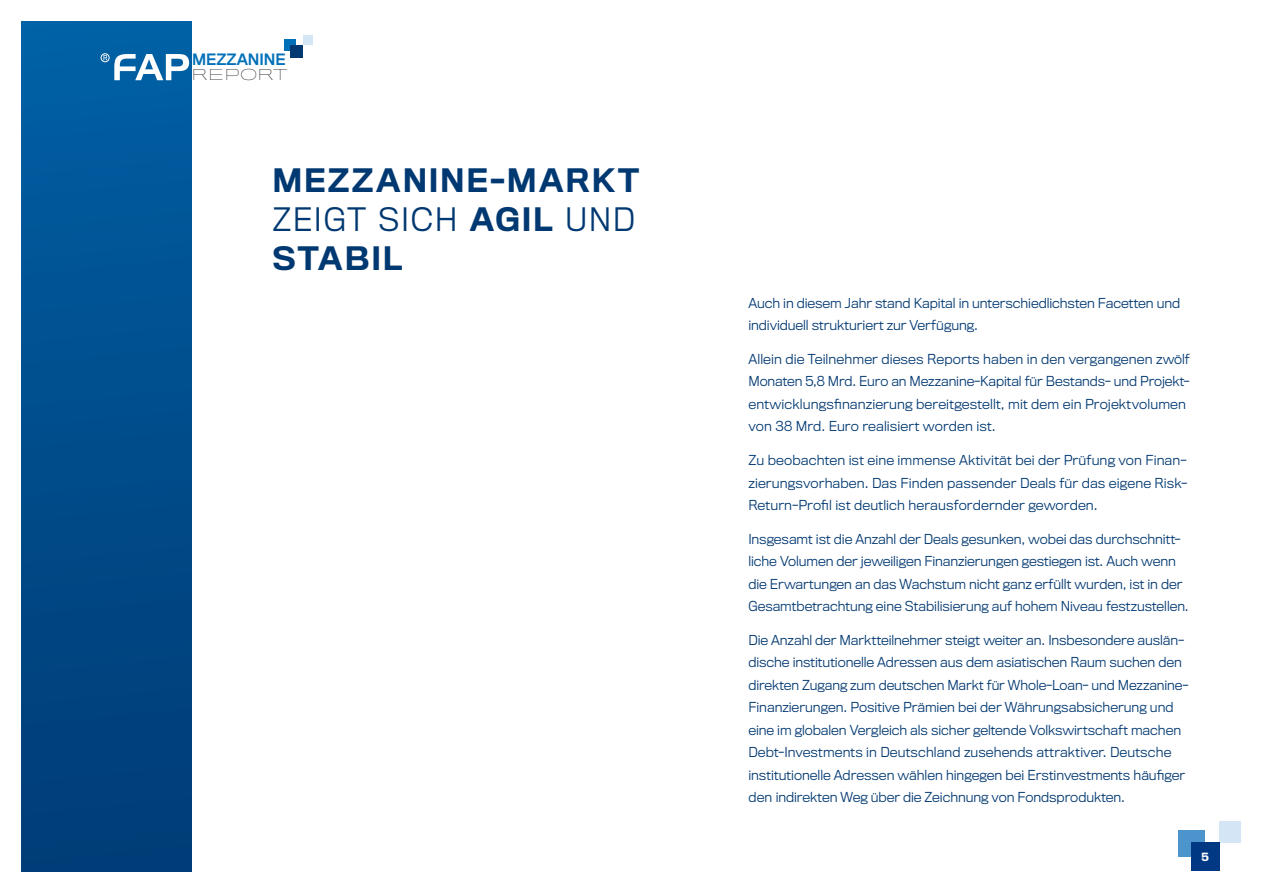
<style>
.page{position:relative;width:1263px;height:893px;background:#fff}
.page>*{position:absolute;margin:0;border:0;box-sizing:border-box;transform-origin:0 0}
.t1{font:500 30px/39px "Titling Gothic FB Normal";letter-spacing:.07em;color:#003871}
.t2{font:14.55px "Titling Gothic FB Normal Standard";color:#0070b8}
.t3{font:100 14.1px "Titling Gothic FB Extended";color:#1a171c}
.t4{font:300 12.75px/22.5px "Titling Gothic FB Normal";color:#003871}
.t5{font:500 10.5px "Titling Gothic FB Normal";color:#fff}
.s1{font-weight:300}
</style>
<div class="page">
<div style="left:21px;top:21px;width:170px;height:851px;background:linear-gradient(to bottom,#0060a4,#003b75)"></div>
<div style="left:284px;top:39px;width:12px;height:12px;background:#0070b8"></div>
<div style="left:303px;top:36px;width:9px;height:9px;background:#d4e6f5"></div>
<div style="left:290px;top:45px;width:13px;height:13px;background:#003871"></div>
<svg style="left:114px;top:54px;width:75px;height:26px"></svg>
<svg style="left:104px;top:55px;width:3px;height:5px"></svg>
<div style="left:101px;top:53px;width:8px;height:9px;border:1px solid #fff;border-radius:50%"></div>
<div style="left:1219px;top:821px;width:22px;height:22px;background:#d4e6f5"></div>
<div style="left:1191px;top:843px;width:28px;height:28px;background:#003883"></div>
<svg style="left:1178px;top:830px;width:26px;height:26px"></svg>
<p class="t2" style="left:192px;top:51px;width:95px">MEZZANINE</p>
<p class="t3" style="left:191px;top:66px;width:98px">REPORT</p>
<h1 class="t1" style="left:272px;top:161px;width:368px">MEZZANINE-MARKT<br><span class="s1">ZEIGT SICH</span> AGIL <span class="s1">UND<br></span>STABIL</h1>
<p class="t4" style="left:748px;top:292px;width:433px">Auch in diesem Jahr stand Kapital in unterschiedlichsten Facetten und individuell strukturiert zur Verfügung.</p>
<p class="t4" style="left:748px;top:348px;width:443px">Allein die Teilnehmer dieses Reports haben in den vergangenen zwölf Monaten 5,8 Mrd. Euro an Mezzanine-Kapital für Bestands- und Projekt&shy;entwicklungsfinanzierung bereitgestellt, mit dem ein Projektvolumen von 38 Mrd. Euro realisiert worden ist.</p>
<p class="t4" style="left:748px;top:449px;width:440px;text-align:justify">Zu beobachten ist eine immense Aktivität bei der Prüfung von Finan&shy;zierungsvorhaben. Das Finden passender Deals für das eigene Risk-Return-Profil ist deutlich herausfordernder geworden.</p>
<p class="t4" style="left:748px;top:527px;width:442px">Insgesamt ist die Anzahl der Deals gesunken, wobei das durchschnitt&shy;liche Volumen der jeweiligen Finanzierungen gestiegen ist. Auch wenn die Erwartungen an das Wachstum nicht ganz erfüllt wurden, ist in der Gesamtbetrachtung eine Stabilisierung auf hohem Niveau festzustellen.</p>
<p class="t4" style="left:748px;top:628px;width:441px">Die Anzahl der Marktteilnehmer steigt weiter an. Insbesondere auslän&shy;dische institutionelle Adressen aus dem asiatischen Raum suchen den direkten Zugang zum deutschen Markt für Whole-Loan- und Mezzanine-Finanzierungen. Positive Prämien bei der Währungsabsicherung und eine im globalen Vergleich als sicher geltende Volkswirtschaft machen Debt-Investments in Deutschland zusehends attraktiver. Deutsche institutionelle Adressen wählen hingegen bei Erstinvestments häufiger den indirekten Weg über die Zeichnung von Fondsprodukten.</p>
<p class="t5" style="left:1201px;top:850px;width:9px">5</p>
</div>
